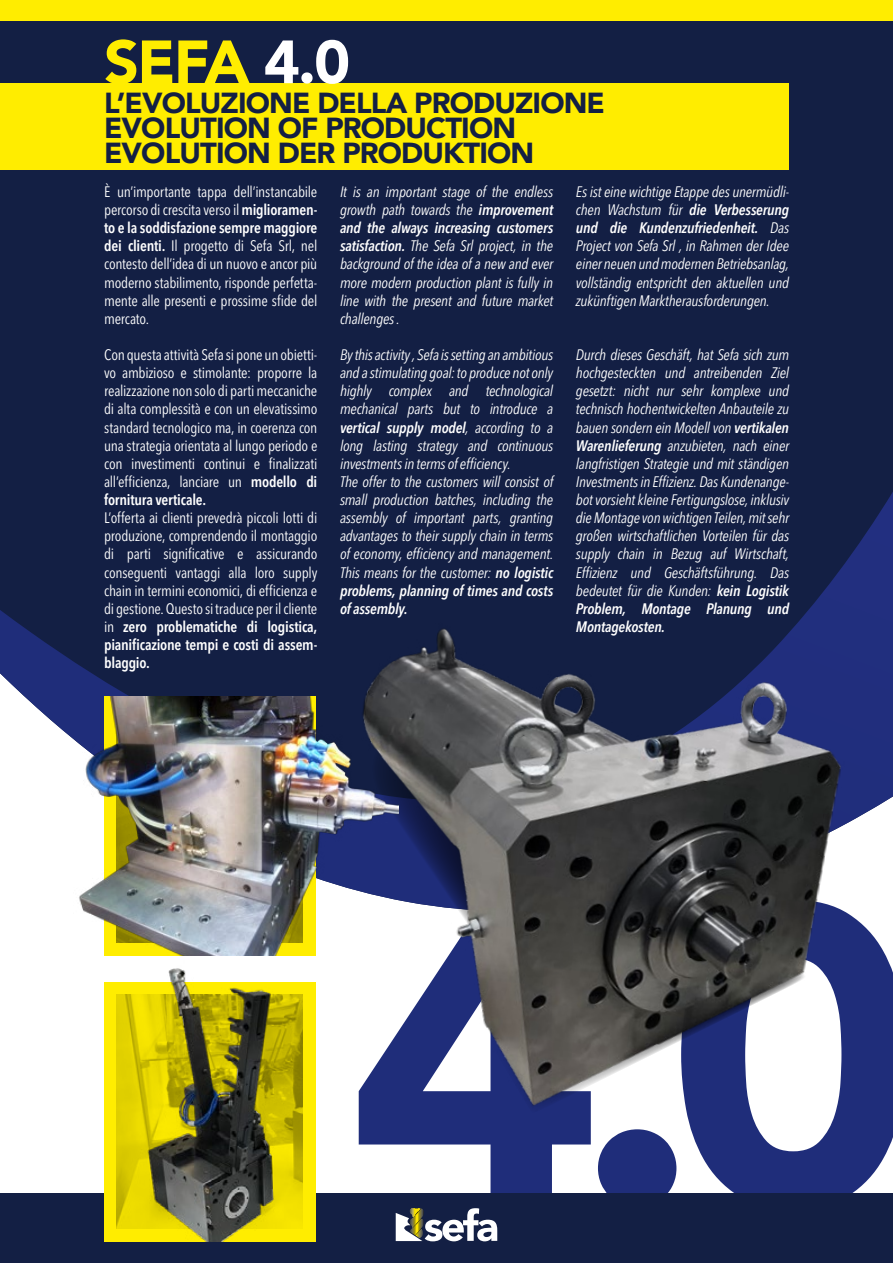
<style>
.page{position:relative;width:893px;height:1263px;background:#fff}
.page>*{position:absolute;margin:0;border:0;box-sizing:border-box;transform-origin:0 0}
.t1{font:900 423.15px "Avenir LT";color:#1f2d7a}
.t2{font:900 60.3px "Avenir LT";color:#ffed00}
.t3{font:900 28.95px/25.5px "Avenir LT";letter-spacing:-.03em;color:#131f44}
.t4{font:italic condensed 15.15px/18.1px "Avenir Next LT Pro";letter-spacing:-.02em;color:#fff;text-align:justify}
.t5{font:condensed 15.15px/18.1px "Avenir Next LT Pro";letter-spacing:-.015em;color:#fff;text-align:justify}
.s1{color:#fff}
.s2{font-weight:600}
</style>
<div class="page">
<div style="left:0;top:20px;width:893px;height:471px;background:#131f44"></div>
<svg style="left:0;top:491px;width:893px;height:248px;background:#19254c"></svg>
<div style="left:0;top:1193px;width:893px;height:70px;background:#131f44"></div>
<div style="left:0;top:0;width:893px;height:20px;background:#ffed00"></div>
<svg style="left:471px;top:1208px;width:26px;height:33px"></svg>
<div style="left:0;top:83px;width:789px;height:86px;background:#ffed00"></div>
<img style="left:104px;top:955px;width:367px;height:286px">
<img style="left:262px;top:566px;width:631px;height:593px">
<img style="left:73px;top:696px;width:325px;height:259px">
<h2 class="t2" style="left:104px;top:26px;width:247px">SEFA <span class="s1">4.0</span></h2>
<h3 class="t3" style="left:104px;top:89px;width:502px">L’EVOLUZIONE DELLA PRODUZIONE<br>EVOLUTION OF PRODUCTION<br>EVOLUTION DER PRODUKTION</h3>
<p class="t4" style="left:340px;top:183px;width:215px">It is an important stage of the endless growth path towards the <span class="s2">improvement and the always increasing customers satisfaction.</span> The Sefa Srl project, in the background of the idea of a new and ever more modern production plant is fully in line with the present and future market challenges .</p>
<p class="t4" style="left:340px;top:346px;width:216px;text-align:left">By this activity , Sefa is setting an ambitious and a stimulating goal: to produce not only highly complex and technological mechanical parts but to introduce a <span class="s2">vertical supply model</span>, according to a long lasting strategy and continuous investments in terms of efficiency.<br>The offer to the customers will consist of small production batches, including the assembly of important parts, granting advantages to their supply chain in terms of economy, efficiency and management.<br>This means for the customer: <span class="s2">no logistic problems, planning of times and costs of assembly.</span></p>
<p class="t5" style="left:104px;top:183px;width:215px">È un’importante tappa dell’instancabile percorso di crescita verso il <span class="s2">miglioramen&shy;to e la soddisfazione sempre maggiore dei clienti.</span> Il progetto di Sefa Srl, nel contesto dell’idea di un nuovo e ancor più moderno stabilimento, risponde perfetta&shy;mente alle presenti e prossime sfide del mercato.</p>
<p class="t5" style="left:104px;top:346px;width:215px">Con questa attività Sefa si pone un obietti&shy;vo ambizioso e stimolante: proporre la realizzazione non solo di parti meccaniche di alta complessità e con un elevatissimo standard tecnologico ma, in coerenza con una strategia orientata al lungo periodo e con investimenti continui e finalizzati all’efficienza, lanciare un <span class="s2">modello di fornitura verticale.</span></p>
<p class="t5" style="left:104px;top:509px;width:215px">L’offerta ai clienti prevedrà piccoli lotti di produzione, comprendendo il montaggio di parti significative e assicurando conseguenti vantaggi alla loro supply chain in termini economici, di efficienza e di gestione. Questo si traduce per il cliente in <span class="s2">zero problematiche di logistica, pianificazione tempi e costi di assem&shy;blaggio.</span></p>
<p class="t4" style="left:576px;top:183px;width:215px">Es ist eine wichtige Etappe des unermüdli&shy;chen Wachstum für <span class="s2">die Verbesserung und die Kundenzufriedenheit.</span> Das Project von Sefa Srl , in Rahmen der Idee einer neuen und modernen Betriebsanlag, vollständig entspricht den aktuellen und zukünftigen Marktherausforderungen.</p>
<p class="t4" style="left:576px;top:346px;width:215px">Durch dieses Geschäft, hat Sefa sich zum hochgesteckten und antreibenden Ziel gesetzt: nicht nur sehr komplexe und technisch hochentwickelten Anbauteile zu bauen sondern ein Modell von <span class="s2">vertikalen Warenlieferung</span> anzubieten, nach einer langfristigen Strategie und mit ständigen Investments in Effizienz. Das Kundenange&shy;bot vorsieht kleine Fertigungslose, inklusiv die Montage von wichtigen Teilen, mit sehr großen wirtschaftlichen Vorteilen für das supply chain in Bezug auf Wirtschaft, Effizienz und Geschäftsführung. Das bedeutet für die Kunden: <span class="s2">kein Logistik Problem, Montage Planung und Montagekosten.</span></p>
<h1 class="t1" style="left:348px;top:801px;width:572px">4.0</h1>
</div>
